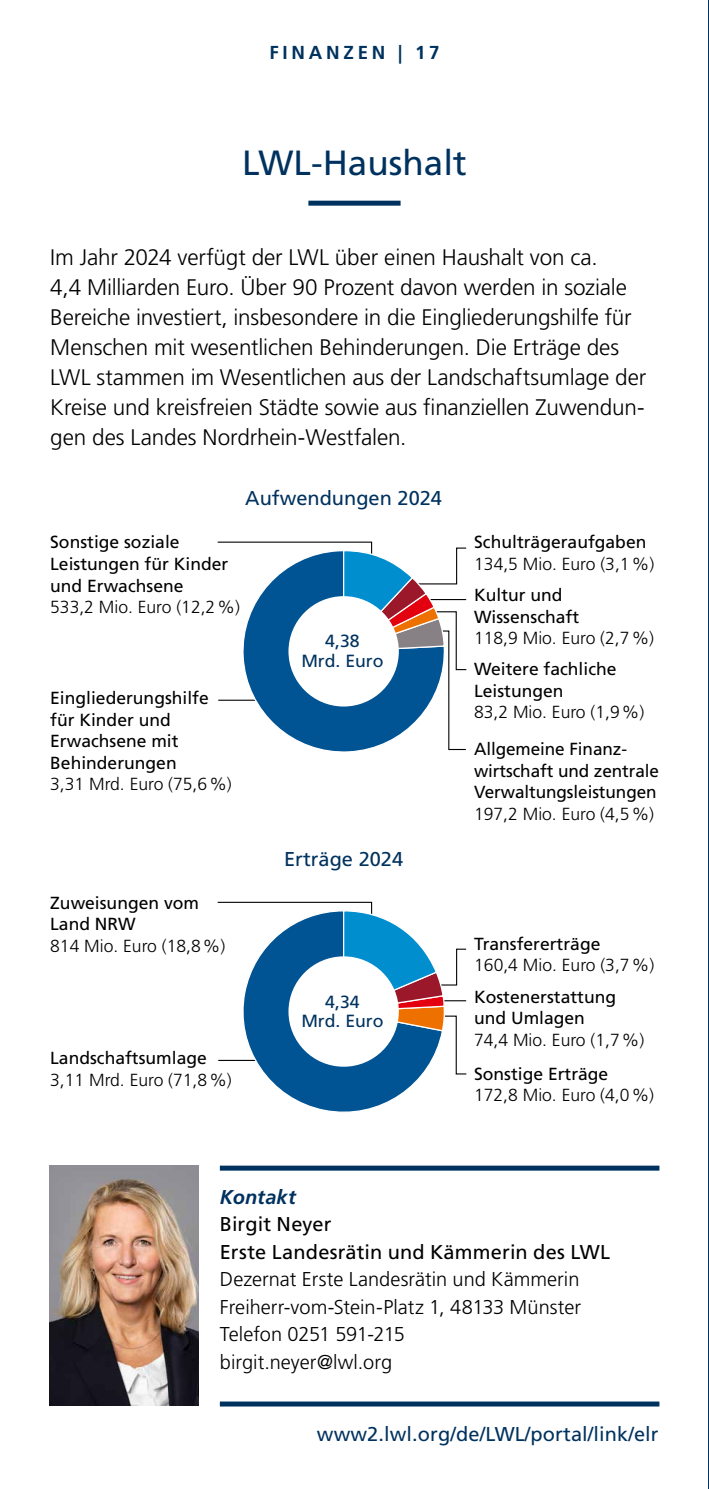
<style>
.page{position:relative;width:709px;height:1489px;background:#fff}
.page>*{position:absolute;margin:0;border:0;box-sizing:border-box;transform-origin:0 0}
.t1{font:35px "Frutiger LT Std";color:#00325f}
.t2{font:300 22.5px/30px "Frutiger LT Std";letter-spacing:-.005em;color:#000}
.t3{font:300 20px/27.5px "Frutiger LT Std";color:#000}
.t4{font:20px "Frutiger LT Std";color:#00325f}
.t5{font:20px/27.5px "Frutiger LT Std";letter-spacing:.005em;color:#000}
.t6{font:italic 700 20px "Frutiger LT Std";letter-spacing:.005em;color:#00325f}
.t7{font:700 18.75px "Frutiger LT Std";letter-spacing:.2em;color:#00325f}
.t8{font:17.5px/21.5px "Frutiger LT Std";color:#000}
.t9{font:300 17.5px "Frutiger LT Std";color:#000}
.t10{font:17.5px/19.8px "Frutiger LT Std";color:#00325f;text-align:center}
</style>
<div class="page">
<hr style="left:708px;top:0;width:1px;height:1488px;background:#00325f">
<div style="left:308px;top:201px;width:92px;height:5px;background:#00325f"></div>
<div style="left:220px;top:1165px;width:439px;height:5px;background:#00325f"></div>
<div style="left:220px;top:1401px;width:439px;height:5px;background:#00325f"></div>
<img style="left:50px;top:1165px;width:149px;height:240px">
<svg style="left:217px;top:541px;width:250px;height:211px"></svg>
<div style="left:288px;top:596px;width:111px;height:110px;background:#fff;border-radius:50%"></div>
<svg style="left:265px;top:1074px;width:157px;height:38px"></svg>
<svg style="left:217px;top:901px;width:250px;height:173px"></svg>
<div style="left:288px;top:956px;width:111px;height:110px;background:#fff;border-radius:50%"></div>
<p class="t7" style="left:269px;top:42px;width:172px">FINANZEN | 17</p>
<h1 class="t1" style="left:242px;top:142px;width:226px">LWL-Haushalt</h1>
<p class="t2" style="left:50px;top:243px;width:597px">Im Jahr 2024 verfügt der LWL über einen Haushalt von ca.<br>4,4 Milliarden Euro. Über 90 Prozent davon werden in soziale Bereiche investiert, insbesondere in die Eingliederungshilfe für Menschen mit wesentlichen Behinderungen. Die Erträge des LWL stammen im Wesentlichen aus der Landschaftsumlage der Kreise und kreisfreien Städte sowie aus finanziellen Zuwendun&shy;gen des Landes Nordrhein-Westfalen.</p>
<p class="t4" style="left:245px;top:486px;width:198px">Aufwendungen 2024</p>
<p class="t8" style="left:50px;top:531px;width:179px">Sonstige soziale<br>Leistungen für Kinder und Erwachsene</p>
<p class="t9" style="left:50px;top:597px;width:191px">533,2 Mio. Euro (12,2%)</p>
<p class="t8" style="left:474px;top:531px;width:174px">Schulträgeraufgaben</p>
<p class="t9" style="left:474px;top:554px;width:181px">134,5 Mio. Euro (3,1%)</p>
<p class="t8" style="left:474px;top:584px;width:107px">Kultur und<br>Wissenschaft</p>
<p class="t8" style="left:50px;top:687px;width:160px">Eingliederungshilfe für Kinder und<br>Erwachsene mit<br>Behinderungen</p>
<p class="t9" style="left:50px;top:774px;width:183px">3,31 Mrd. Euro (75,6%)</p>
<p class="t8" style="left:50px;top:891px;width:150px">Zuweisungen vom<br>Land NRW</p>
<p class="t9" style="left:50px;top:935px;width:177px">814 Mio. Euro (18,8%)</p>
<p class="t10" style="left:325px;top:631px;width:36px">4,38</p>
<p class="t9" style="left:474px;top:628px;width:181px">118,9 Mio. Euro (2,7%)</p>
<p class="t10" style="left:301px;top:651px;width:84px">Mrd. Euro</p>
<p class="t8" style="left:474px;top:658px;width:144px">Weitere fachliche<br>Leistungen</p>
<p class="t9" style="left:474px;top:702px;width:172px">83,2 Mio. Euro (1,9%)</p>
<p class="t4" style="left:284px;top:846px;width:120px">Erträge 2024</p>
<p class="t10" style="left:301px;top:991px;width:84px">4,34<br>Mrd. Euro</p>
<p class="t8" style="left:474px;top:738px;width:186px">Allgemeine Finanz&shy;wirtschaft und zentrale<br>Verwaltungsleistungen</p>
<p class="t9" style="left:474px;top:803px;width:181px">197,2 Mio. Euro (4,5%)</p>
<p class="t8" style="left:474px;top:932px;width:128px">Transfererträge</p>
<p class="t9" style="left:474px;top:955px;width:181px">160,4 Mio. Euro (3,7%)</p>
<p class="t8" style="left:474px;top:985px;width:143px">Kostenerstattung und Umlagen</p>
<p class="t9" style="left:474px;top:1029px;width:172px">74,4 Mio. Euro (1,7%)</p>
<p class="t8" style="left:50px;top:1047px;width:158px">Landschaftsumlage</p>
<p class="t9" style="left:50px;top:1069px;width:183px">3,11 Mrd. Euro (71,8%)</p>
<p class="t8" style="left:474px;top:1062px;width:136px">Sonstige Erträge</p>
<p class="t9" style="left:474px;top:1085px;width:181px">172,8 Mio. Euro (4,0%)</p>
<p class="t6" style="left:220px;top:1184px;width:78px">Kontakt</p>
<p class="t5" style="left:220px;top:1210px;width:392px">Birgit Neyer<br>Erste Landesrätin und Kämmerin des LWL</p>
<p class="t3" style="left:220px;top:1265px;width:363px">Dezernat Erste Landesrätin und Kämmerin<br>Freiherr-vom-Stein-Platz 1, 48133 Münster<br>Telefon 0251 591-215 birgit.neyer@lwl.org</p>
<p class="t4" style="left:317px;top:1421px;width:343px">www2.lwl.org/de/LWL/portal/link/elr</p>
</div>
